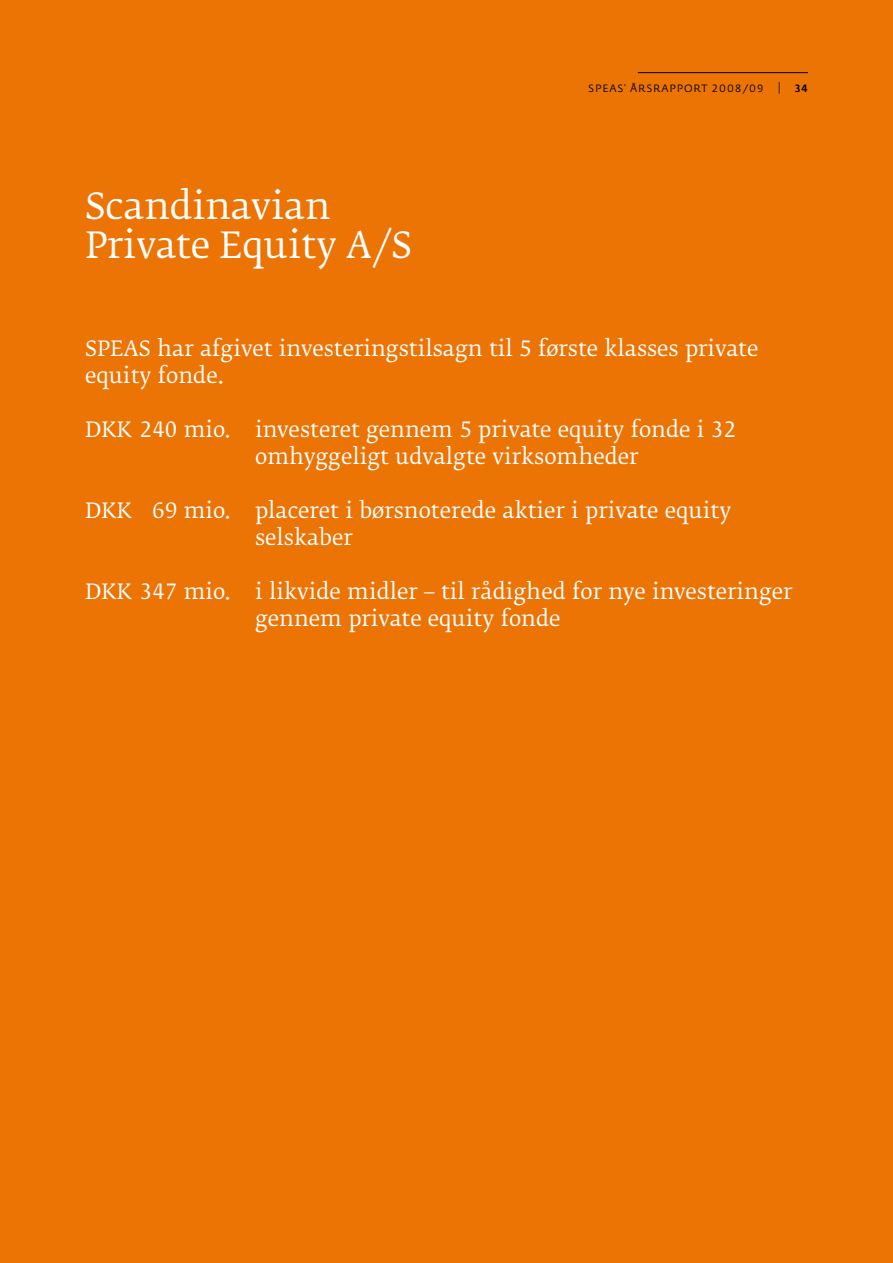
<style>
.page{position:relative;width:893px;height:1263px;background:#ec7405}
.page>*{position:absolute;margin:0;border:0;box-sizing:border-box;transform-origin:0 0}
.t1{font:36px/39px "Fedra Serif B";color:#fff}
.t2{font:21px/27px "Fedra Serif B Book TF";color:#fff}
.t3{font:10.5px "Fedra Sans Book TF";letter-spacing:.09em;color:#000}
.s1{font-family:"Fedra Sans Light TF";font-size:12px}
.s2{font-family:"Fedra Sans Medium TF"}
</style>
<div class="page">
<hr style="left:638px;top:72px;width:170px;height:1px;background:#000">
<h1 class="t1" style="left:85px;top:187px;width:328px">Scandinavian<br>Private Equity A/S</h1>
<p class="t3" style="left:588px;top:83px;width:221px">SPEAS’ ÅRSRAPPORT 2008/09 <span class="s1">|</span> <span class="s2">34</span></p>
<p class="t2" style="left:85px;top:335px;width:675px">SPEAS har afgivet investeringstilsagn til 5 første klasses private equity fonde.</p>
<p class="t2" style="left:255px;top:416px;width:482px;text-indent:-170px">DKK 240 mio. investeret gennem 5 private equity fonde i 32 omhyggeligt udvalgte virksomheder</p>
<p class="t2" style="left:255px;top:497px;width:478px;text-indent:-170px">DKK 69 mio. placeret i børsnoterede aktier i private equity selskaber</p>
<p class="t2" style="left:255px;top:578px;width:539px;text-indent:-170px">DKK 347 mio. i likvide midler – til rådighed for nye investeringer gennem private equity fonde</p>
</div>
